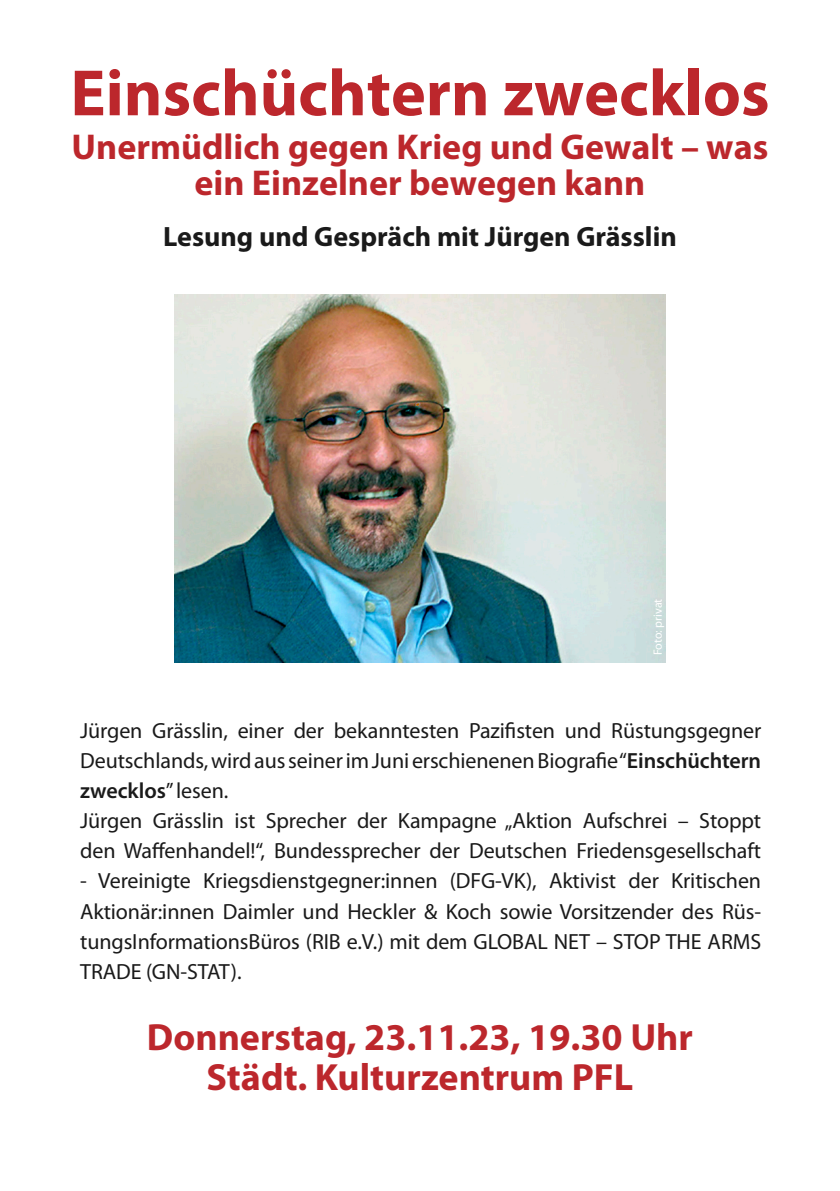
<style>
.page{position:relative;width:840px;height:1191px;background:#fff}
.page>*{position:absolute;margin:0;border:0;box-sizing:border-box;transform-origin:0 0}
.t1{font:700 66px "Myriad Pro";color:#bc272c}
.t2{font:700 38px/40px "Myriad Pro";color:#bc272c;text-align:center}
.t3{font:700 36px/36px "Myriad Pro";color:#bc272c;text-align:center}
.t4{font:700 28px "Myriad Pro";color:#1a1a1a}
.t5{font:22px/30px "Myriad Pro";letter-spacing:-.005em;color:#1a1a1a}
.t6{font:12px "Myriad Pro";color:#fff}
.s1{font-weight:600}
</style>
<div class="page">
<img style="left:174px;top:295px;width:491px;height:367px">
<h1 class="t1" style="left:70px;top:56px;width:700px">Einschüchtern zwecklos</h1>
<h3 class="t3" style="left:72px;top:130px;width:697px">Unermüdlich gegen Krieg und Gewalt – was ein Einzelner bewegen kann</h3>
<p class="t4" style="left:163px;top:221px;width:515px">Lesung und Gespräch mit Jürgen Grässlin</p>
<p class="t6" style="left:650px;top:655px;width:58px;rotate:-90deg">Foto: privat</p>
<p class="t5" style="left:80px;top:716px;width:682px">Jürgen Grässlin, einer der bekanntesten Pazifisten und Rüstungsgegner Deutschlands, wird aus seiner im Juni erschienenen Biografie “<span class="s1">Einschüchtern zwecklos</span>” lesen.<br>Jürgen Grässlin ist Sprecher der Kampagne „Aktion Aufschrei – Stoppt den Waffenhandel!“, Bundessprecher der Deutschen Friedensgesellschaft</p>
<p class="t5" style="left:80px;top:866px;width:682px;text-align:justify">- Vereinigte Kriegsdienstgegner:innen (DFG-VK), Aktivist der Kritischen Aktionär:innen Daimler und Heckler &amp; Koch sowie Vorsitzender des Rüs&shy;tungsInformationsBüros (RIB e.V.) mit dem GLOBAL NET – STOP THE ARMS TRADE (GN-STAT).</p>
<h2 class="t2" style="left:147px;top:1017px;width:547px">Donnerstag, 23.11.23, 19.30 Uhr<br>Städt. Kulturzentrum PFL</h2>
</div>
